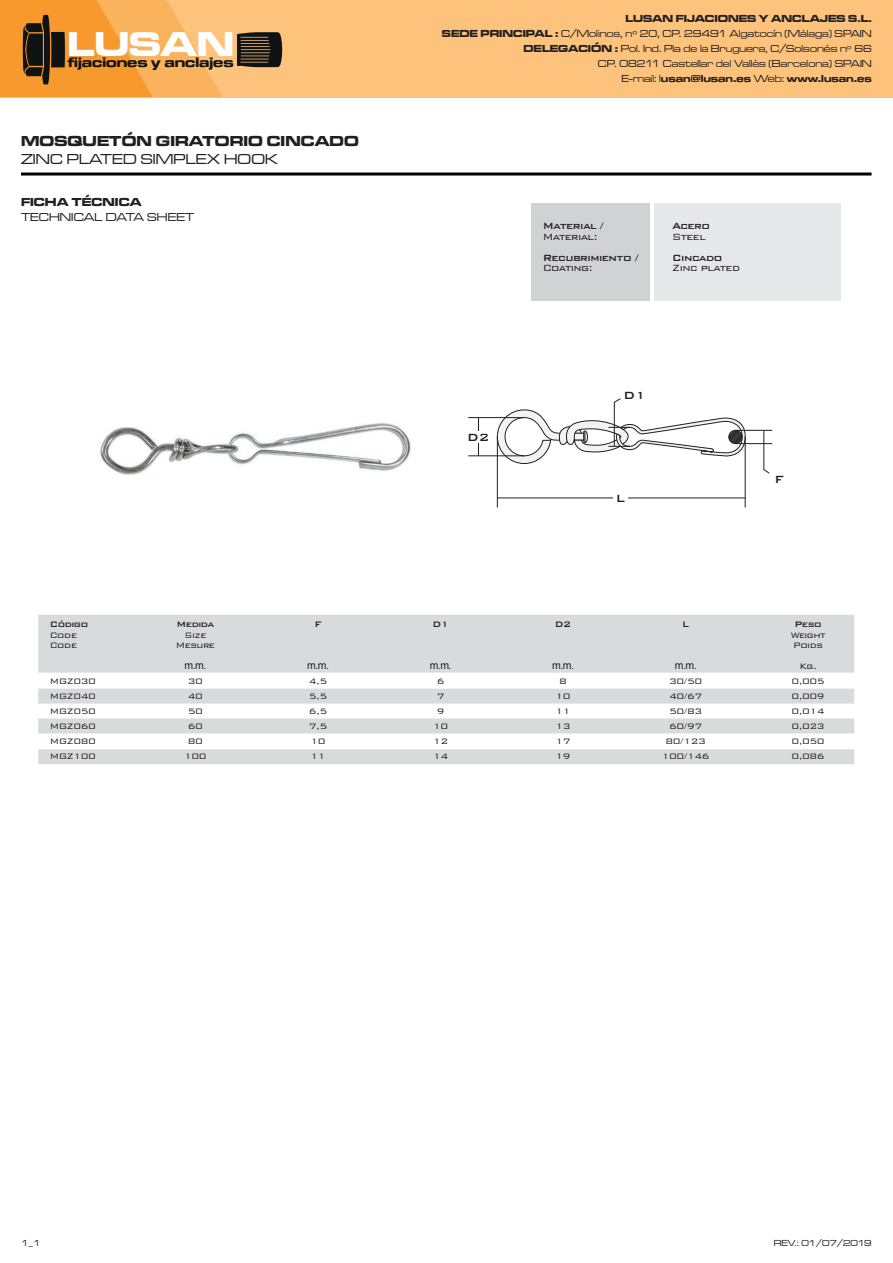
<style>
.page{position:relative;width:893px;height:1263px;background:#fff}
.page>*{position:absolute;margin:0;border:0;box-sizing:border-box;transform-origin:0 0}
.t1{font:35.55px "Microgramma D Bold Exte";color:#fff}
.t2{font:700 expanded 15px "Microgramma DOT";letter-spacing:.01em;color:#231f20}
.t3{font:500 expanded 15px "Microgramma DOT";letter-spacing:.01em;color:#231f20}
.t4{font:14.25px "Microgramma D Bold Exte";color:#0f1313}
.t5{font:500 13.8px "Bank Gothic BT";color:#231f20}
.t6{font:500 12px "Bank Gothic BT";letter-spacing:-.05em;color:#231f20}
.t7{font:300 12px "Bank Gothic BT";letter-spacing:-.05em;color:#231f20}
.t8{font:500 expanded 12px "Microgramma DOT";letter-spacing:.01em;color:#231f20}
.t9{font:700 expanded 12px "Microgramma DOT";letter-spacing:.01em;color:#231f20}
.t10{font:300 10.5px/15px "Bank Gothic BT";letter-spacing:-.05em;color:#231f20;text-align:center}
.t11{font:10.5px/15px "Microgramma D Medi Exte";color:#231f20;text-align:right}
.t12{font:10.5px "Microgramma D Bold Exte";color:#231f20}
.t13{font:500 10.5px "Bank Gothic BT";letter-spacing:-.05em;color:#231f20}
.t14{font:10.5px "Arial";color:#231f20}
.t15{font:9px "Microgramma D Medi Exte";letter-spacing:-.01em;color:#231f20}
.s1{font-family:"Microgramma D Bold Exte"}
.s2{font-family:"Microgramma D Medi Exte"}
</style>
<div class="page">
<hr style="left:21px;top:173px;width:851px;height:3px;background:#000001">
<div style="left:0;top:0;width:893px;height:97px;background:#fdc37c"></div>
<svg style="left:237px;top:32px;width:45px;height:35px"></svg>
<hr style="left:237px;top:34px;width:3px;height:31px;background:#101313">
<svg style="left:0;top:0;width:223px;height:97px;background:#e69a43"></svg>
<div style="left:531px;top:203px;width:119px;height:97px;background:#d1d2d4"></div>
<div style="left:654px;top:203px;width:186px;height:97px;background:#e6e7e9"></div>
<svg style="left:38px;top:615px;width:816px;height:149px;fill:#d9dadc"></svg>
<hr style="left:468px;top:417px;width:56px;height:1px;background:#231f20">
<hr style="left:468px;top:455px;width:56px;height:1px;background:#231f20">
<hr style="left:478px;top:418px;width:1px;height:38px;background:#231f20">
<svg style="left:497px;top:398px;width:249px;height:66px"></svg>
<hr style="left:735px;top:430px;width:37px;height:1px;background:#231f20">
<hr style="left:735px;top:443px;width:37px;height:1px;background:#231f20">
<svg style="left:763px;top:430px;width:7px;height:44px"></svg>
<hr style="left:497px;top:437px;width:1px;height:70px;background:#231f20">
<hr style="left:745px;top:436px;width:1px;height:71px;background:#231f20">
<hr style="left:497px;top:498px;width:248px;height:1px;background:#231f20">
<div style="left:613px;top:492px;width:14px;height:12px;background:#fff"></div>
<div style="left:471px;top:431px;width:14px;height:12px;background:#fff"></div>
<div style="left:625px;top:390px;width:14px;height:12px;background:#fff"></div>
<img style="left:100px;top:423px;width:311px;height:52px">
<h1 class="t1" style="left:67px;top:20px;width:168px">LUSAN</h1>
<h3 class="t4" style="left:68px;top:53px;width:167px">fijaciones y anclajes</h3>
<h2 class="t2" style="left:21px;top:131px;width:339px">MOSQUETÓN GIRATORIO CINCADO</h2>
<h2 class="t3" style="left:21px;top:150px;width:259px">ZINC PLATED SIMPLEX HOOK</h2>
<p class="t9" style="left:21px;top:194px;width:122px">FICHA TÉCNICA</p>
<p class="t8" style="left:21px;top:209px;width:175px">TECHNICAL DATA SHEET</p>
<p class="t13" style="left:50px;top:619px;width:40px">Código</p>
<p class="t10" style="left:50px;top:629px;width:29px;line-height:10.5px;text-align:left">Code<br>Code</p>
<p class="t10" style="left:50px;top:674px;width:48px;text-align:justify">MGZ030<br>MGZ040<br>MGZ050<br>MGZ060<br>MGZ080<br>MGZ100</p>
<p class="t13" style="left:177px;top:619px;width:39px">Medida</p>
<p class="t10" style="left:176px;top:629px;width:41px;line-height:10.5px">Size<br>Mesure</p>
<p class="t14" style="left:185px;top:659px;width:23px">m.m.</p>
<p class="t10" style="left:184px;top:674px;width:24px">30<br>40<br>50<br>60<br>80<br>100</p>
<p class="t13" style="left:314px;top:619px;width:9px">F</p>
<p class="t14" style="left:307px;top:659px;width:23px">m.m.</p>
<p class="t10" style="left:309px;top:674px;width:20px;text-align:left">4,5<br>5,5<br>6,5<br>7,5<br>10<br>11</p>
<p class="t12" style="left:625px;top:11px;width:248px">LUSAN FIJACIONES Y ANCLAJES S.L.</p>
<p class="t11" style="left:442px;top:25px;width:431px"><span class="s1">SEDE PRINCIPAL :</span> C/Molinos, nº 20, CP. 29491 Algatocín (Málaga) SPAIN<br><span class="s1">DELEGACIÓN :</span> Pol. Ind. Pla de la Bruguera, C/Solsonés nº 66<br>CP. 08211 Castellar del Vallès (Barcelona) SPAIN</p>
<p class="t12" style="left:621px;top:71px;width:252px"><span class="s2">E-mail: l</span>usan@lusan.es <span class="s2">Web:</span> www.lusan.es</p>
<h3 class="t5" style="left:467px;top:429px;width:24px">D2</h3>
<p class="t13" style="left:432px;top:619px;width:18px">D1</p>
<p class="t14" style="left:430px;top:659px;width:23px">m.m.</p>
<p class="t10" style="left:433px;top:674px;width:17px">6<br>7<br>9<br>10<br>12<br>14</p>
<p class="t6" style="left:543px;top:219px;width:62px">Material /</p>
<p class="t7" style="left:543px;top:230px;width:57px">Material:</p>
<p class="t6" style="left:543px;top:251px;width:97px">Recubrimiento /</p>
<p class="t7" style="left:543px;top:261px;width:52px">Coating:</p>
<p class="t6" style="left:672px;top:219px;width:39px">Acero</p>
<p class="t7" style="left:672px;top:230px;width:35px">Steel</p>
<p class="t6" style="left:672px;top:251px;width:52px">Cincado</p>
<p class="t7" style="left:672px;top:261px;width:70px">Zinc plated</p>
<h3 class="t5" style="left:624px;top:388px;width:24px">D1</h3>
<h3 class="t5" style="left:616px;top:490px;width:11px">L</h3>
<p class="t13" style="left:555px;top:619px;width:18px">D2</p>
<p class="t14" style="left:552px;top:659px;width:23px">m.m.</p>
<p class="t10" style="left:556px;top:674px;width:17px">8<br>10<br>11<br>13<br>17<br>19</p>
<p class="t13" style="left:682px;top:619px;width:9px">L</p>
<p class="t14" style="left:675px;top:659px;width:23px">m.m.</p>
<p class="t10" style="left:662px;top:674px;width:49px">30/50<br>40/67<br>50/83<br>60/97<br>80/123<br>100/146</p>
<h3 class="t5" style="left:775px;top:471px;width:11px">F</h3>
<p class="t13" style="left:795px;top:619px;width:29px">Peso</p>
<p class="t10" style="left:791px;top:630px;width:36px;line-height:10.5px;text-align:left">Weight<br>Poids</p>
<p class="t10" style="left:791px;top:659px;width:35px">Kg.<br>0,005<br>0,009<br>0,014<br>0,023<br>0,050<br>0,086</p>
<p class="t15" style="left:21px;top:1237px;width:21px">1_1</p>
<p class="t15" style="left:774px;top:1237px;width:99px">REV.: 01/07/2019</p>
</div>
